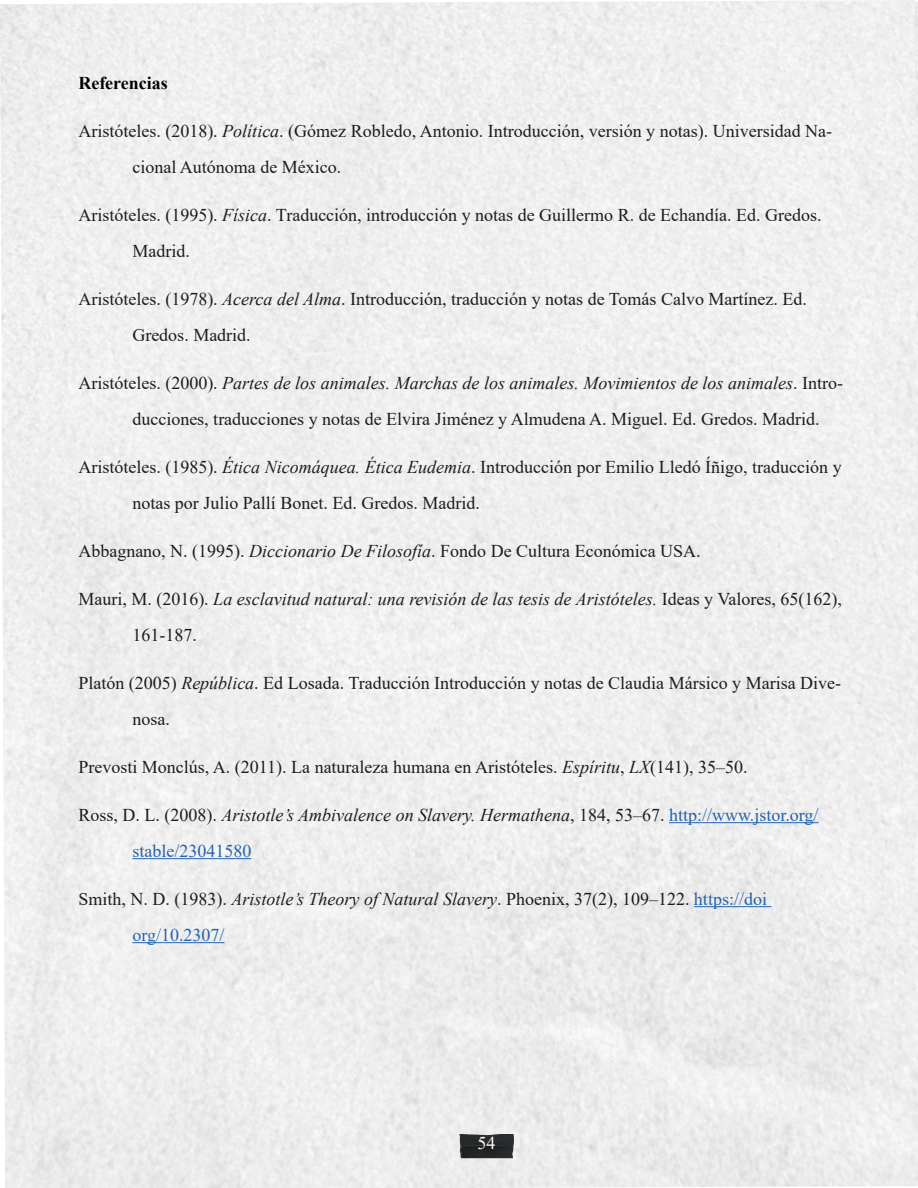
<style>
.page{position:relative;width:918px;height:1188px;background:#fff}
.page>*{position:absolute;margin:0;border:0;box-sizing:border-box;transform-origin:0 0}
.t1{font:18px/36px "Times New Roman";color:#1d1d1b}
.t2{font:italic 18px/36px "Times New Roman";color:#1d1d1b}
.t3{font:700 18px "Times New Roman";color:#020203}
.t4{font:18px "Times New Roman";color:#fff}
.s1{font-style:italic}
.s2{font-style:normal}
.s3{font-style:normal;color:#2463ad}
.s4{color:#2463ad}
</style>
<div class="page">
<img style="left:461px;top:1152px;width:53px;height:6px">
<svg style="left:459px;top:1134px;width:55px;height:18px"></svg>
<img style="left:459px;top:1135px;width:2px;height:23px">
<hr style="left:669px;top:822px;width:150px;height:1px;background:#2463ad">
<hr style="left:132px;top:858px;width:119px;height:1px;background:#2463ad">
<hr style="left:694px;top:906px;width:78px;height:1px;background:#2463ad">
<hr style="left:132px;top:942px;width:93px;height:1px;background:#2463ad">
<p class="t3" style="left:78px;top:70px;width:91px">Referencias</p>
<p class="t1" style="left:132px;top:112px;width:701px;text-indent:-54px">Aristóteles. (2018). <span class="s1">Política</span>. (Gómez Robledo, Antonio. Introducción, versión y notas). Universidad Na&shy;cional Autónoma de México.</p>
<p class="t1" style="left:132px;top:196px;width:691px;text-indent:-54px">Aristóteles. (1995). <span class="s1">Física</span>. Traducción, introducción y notas de Guillermo R. de Echandía. Ed. Gredos.<br>Madrid.</p>
<p class="t1" style="left:132px;top:280px;width:676px;text-indent:-54px">Aristóteles. (1978). <span class="s1">Acerca del Alma</span>. Introducción, traducción y notas de Tomás Calvo Martínez. Ed.<br>Gredos. Madrid.</p>
<p class="t1" style="left:132px;top:364px;width:712px;text-indent:-54px">Aristóteles. (2000). <span class="s1">Partes de los animales. Marchas de los animales. Movimientos de los animales</span>. Intro&shy;ducciones, traducciones y notas de Elvira Jiménez y Almudena A. Miguel. Ed. Gredos. Madrid.</p>
<p class="t1" style="left:132px;top:448px;width:711px;text-indent:-54px">Aristóteles. (1985). <span class="s1">Ética Nicomáquea. Ética Eudemia</span>. Introducción por Emilio Lledó Íñigo, traducción y notas por Julio Pallí Bonet. Ed. Gredos. Madrid.</p>
<p class="t1" style="left:78px;top:532px;width:624px">Abbagnano, N. (1995). <span class="s1">Diccionario De Filosofía</span>. Fondo De Cultura Económica USA.</p>
<p class="t2" style="left:132px;top:580px;width:711px;text-indent:-54px"><span class="s2">Mauri, M. (2016).</span> La esclavitud natural: una revisión de las tesis de Aristóteles. <span class="s2">Ideas y Valores, 65(162),<br>161-187.</span></p>
<p class="t1" style="left:132px;top:664px;width:710px;text-indent:-54px">Platón (2005) <span class="s1">República</span>. Ed Losada. Traducción Introducción y notas de Claudia Mársico y Marisa Dive&shy;nosa.</p>
<p class="t1" style="left:78px;top:748px;width:671px">Prevosti Monclús, A. (2011). La naturaleza humana en Aristóteles. <span class="s1">Espíritu</span>, <span class="s1">LX</span>(141), 35–50.</p>
<p class="t2" style="left:132px;top:796px;width:688px;text-indent:-54px"><span class="s2">Ross, D. L. (2008).</span> Aristotle’s Ambivalence on Slavery. Hermathena<span class="s2">, 184, 53–67.</span> <span class="s3">http://www.jstor.org/ stable/23041580</span></p>
<p class="t1" style="left:132px;top:880px;width:636px;text-indent:-54px">Smith, N. D. (1983). <span class="s1">Aristotle’s Theory of Natural Slavery</span>. Phoenix, 37(2), 109–122. <span class="s4">https://doi org/10.2307/</span></p>
<p class="t4" style="left:477px;top:1130px;width:19px">54</p>
</div>
